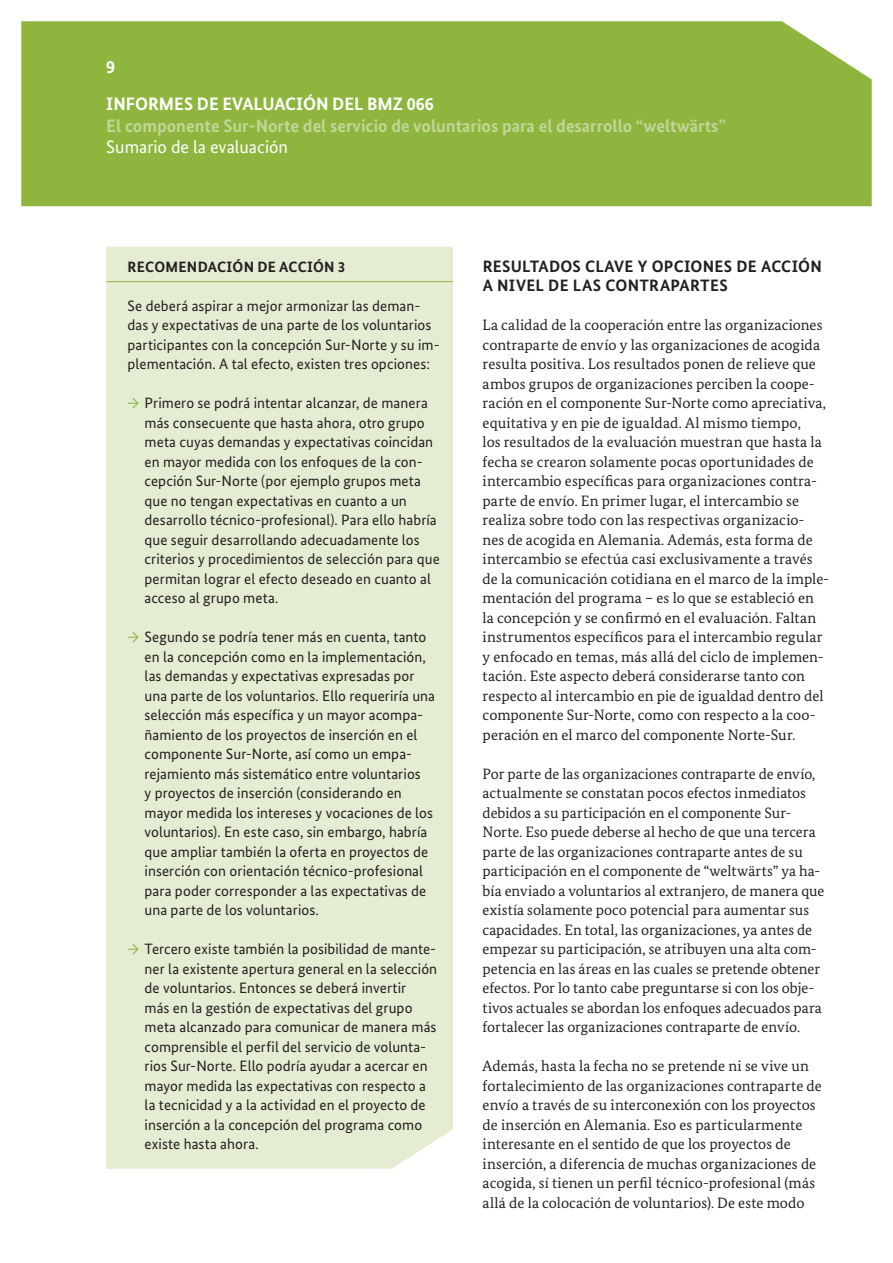
<style>
.page{position:relative;width:893px;height:1263px;background:#fff}
.page>*{position:absolute;margin:0;border:0;box-sizing:border-box;transform-origin:0 0}
.t1{font:700 18px "Bundes Sans";color:#c3d597}
.t2{font:700 18px/36.5px "Bundes Sans";color:#fff}
.t3{font:18px "Bundes Sans";color:#fff}
.H3_VERSAL{font:700 16.5px/19.5px "Bundes Sans";letter-spacing:.015em;color:#231f20}
.Copytext{font:15px/19.5px "Bundes Serif";letter-spacing:.005em;color:#231f20}
.Box_Copy{font:15px/19.5px "Bundes Sans";letter-spacing:.005em;color:#231f20}
.Box_Headline{font:700 15px "Bundes Sans";letter-spacing:.02em;color:#231f20}
.s1{color:#8eb63e}
</style>
<div class="page">
<div style="left:106px;top:247px;width:347px;height:922px;background:#e4ecd2"></div>
<hr style="left:106px;top:281px;width:347px;height:1px;background:#8eb63e">
<div style="left:21px;top:21px;width:851px;height:185px;background:#8eb63e"></div>
<p class="t2" style="left:106px;top:49px;width:329px">9<br>INFORMES DE EVALUACIÓN DEL BMZ 066</p>
<p class="t1" style="left:106px;top:114px;width:621px">El componente Sur-Norte del servicio de voluntarios para el desarrollo “weltwärts”</p>
<p class="t3" style="left:106px;top:136px;width:183px">Sumario de la evaluación</p>
<h5 class="Box_Headline" style="left:128px;top:257px;width:219px">RECOMENDACIÓN DE ACCIÓN 3</h5>
<p class="Box_Copy" style="left:128px;top:295px;width:314px">Se deberá aspirar a mejor armonizar las deman&shy;das y expectativas de una parte de los voluntarios participantes con la concepción Sur-Norte y su im&shy;plementación. A tal efecto, existen tres opciones:</p>
<p class="Box_Copy" style="left:145px;top:393px;width:297px;text-indent:-17px"><span class="s1">→</span> Primero se podrá intentar alcanzar, de manera más consecuente que hasta ahora, otro grupo meta cuyas demandas y expectativas coincidan en mayor medida con los enfoques de la con&shy;cepción Sur-Norte (por ejemplo grupos meta que no tengan expectativas en cuanto a un desarrollo técnico-profesional). Para ello habría que seguir desarrollando adecuadamente los criterios y procedimientos de selección para que permitan lograr el efecto deseado en cuanto al acceso al grupo meta.</p>
<p class="Box_Copy" style="left:145px;top:627px;width:292px;text-indent:-17px"><span class="s1">→</span> Segundo se podría tener más en cuenta, tanto en la concepción como en la implementación, las demandas y expectativas expresadas por una parte de los voluntarios. Ello requeriría una selección más específica y un mayor acompa&shy;ñamiento de los proyectos de inserción en el componente Sur-Norte, así como un empa&shy;rejamiento más sistemático entre voluntarios<br>y proyectos de inserción (considerando en mayor medida los intereses y vocaciones de los voluntarios). En este caso, sin embargo, habría que ampliar también la oferta en proyectos de inserción con orientación técnico-profesional para poder corresponder a las expectativas de una parte de los voluntarios.</p>
<p class="Box_Copy" style="left:145px;top:939px;width:294px;text-indent:-17px"><span class="s1">→</span> Tercero existe también la posibilidad de mante&shy;ner la existente apertura general en la selección de voluntarios. Entonces se deberá invertir<br>más en la gestión de expectativas del grupo meta alcanzado para comunicar de manera más comprensible el perfil del servicio de volunta&shy;rios Sur-Norte. Ello podría ayudar a acercar en mayor medida las expectativas con respecto a la tecnicidad y a la actividad en el proyecto de inserción a la concepción del programa como existe hasta ahora.</p>
<h3 class="H3_VERSAL" style="left:483px;top:256px;width:341px">RESULTADOS CLAVE Y OPCIONES DE ACCIÓN<br>A NIVEL DE LAS CONTRAPARTES</h3>
<p class="Copytext" style="left:483px;top:315px;width:348px">La calidad de la cooperación entre las organizaciones contraparte de envío y las organizaciones de acogida resulta positiva. Los resultados ponen de relieve que ambos grupos de organizaciones perciben la coope&shy;ración en el componente Sur-Norte como apreciativa, equitativa y en pie de igualdad. Al mismo tiempo,<br>los resultados de la evaluación muestran que hasta la fecha se crearon solamente pocas oportunidades de intercambio específicas para organizaciones contra&shy;parte de envío. En primer lugar, el intercambio se realiza sobre todo con las respectivas organizacio&shy;nes de acogida en Alemania. Además, esta forma de intercambio se efectúa casi exclusivamente a través de la comunicación cotidiana en el marco de la imple&shy;mentación del programa – es lo que se estableció en<br>la concepción y se confirmó en el evaluación. Faltan instrumentos específicos para el intercambio regular y enfocado en temas, más allá del ciclo de implemen&shy;tación. Este aspecto deberá considerarse tanto con respecto al intercambio en pie de igualdad dentro del componente Sur-Norte, como con respecto a la coo&shy;peración en el marco del componente Norte-Sur.</p>
<p class="Copytext" style="left:483px;top:763px;width:343px">Por parte de las organizaciones contraparte de envío, actualmente se constatan pocos efectos inmediatos debidos a su participación en el componente Sur-Norte. Eso puede deberse al hecho de que una tercera parte de las organizaciones contraparte antes de su participación en el componente de “weltwärts” ya ha&shy;bía enviado a voluntarios al extranjero, de manera que existía solamente poco potencial para aumentar sus capacidades. En total, las organizaciones, ya antes de empezar su participación, se atribuyen una alta com&shy;petencia en las áreas en las cuales se pretende obtener efectos. Por lo tanto cabe preguntarse si con los obje&shy;tivos actuales se abordan los enfoques adecuados para fortalecer las organizaciones contraparte de envío.</p>
<p class="Copytext" style="left:483px;top:1056px;width:341px">Además, hasta la fecha no se pretende ni se vive un fortalecimiento de las organizaciones contraparte de envío a través de su interconexión con los proyectos de inserción en Alemania. Eso es particularmente interesante en el sentido de que los proyectos de inserción, a diferencia de muchas organizaciones de acogida, sí tienen un perfil técnico-profesional (más allá de la colocación de voluntarios). De este modo</p>
</div>
